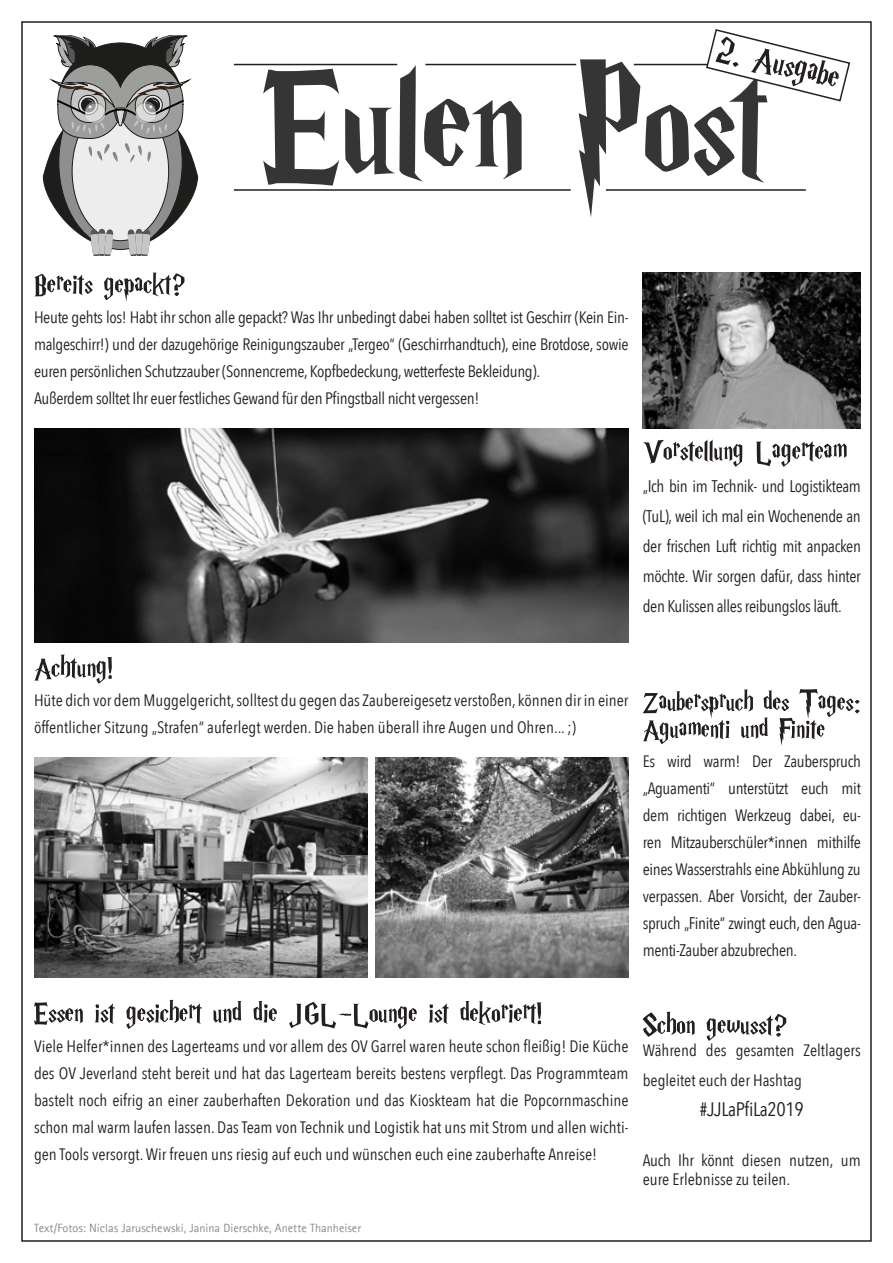
<style>
.page{position:relative;width:893px;height:1263px;background:#fff}
.page>*{position:absolute;margin:0;border:0;box-sizing:border-box;transform-origin:0 0}
.t1{font:19.5px "Avenir Next Condensed";letter-spacing:-.02em;color:#231f20}
.t2{font:16.8px/30px "Avenir Next Condensed";letter-spacing:-.02em;color:#231f20;text-align:justify}
.t3{font:16.5px/27px "Avenir Next Condensed";color:#231f20;text-align:justify}
.t4{font:16.5px "Avenir Next Condensed";letter-spacing:-.02em;color:#231f20}
.t5{font:12px "Rotis Sans Serif Pro";color:#8a8c8f}
.s1{font-size:16.5px}
</style>
<div class="page">
<svg style="left:263px;top:65px;width:259px;height:121px"></svg>
<hr style="left:234px;top:189px;width:337px;height:2px;background:#231f20">
<hr style="left:234px;top:64px;width:163px;height:1px;background:#231f20">
<hr style="left:425px;top:64px;width:151px;height:1px;background:#231f20">
<svg style="left:34px;top:273px;width:151px;height:29px"></svg>
<svg style="left:643px;top:689px;width:216px;height:57px"></svg>
<svg style="left:34px;top:1000px;width:507px;height:29px"></svg>
<svg style="left:643px;top:439px;width:204px;height:28px"></svg>
<svg style="left:643px;top:1012px;width:143px;height:29px"></svg>
<svg style="left:34px;top:654px;width:78px;height:29px"></svg>
<img style="left:34px;top:429px;width:594px;height:213px">
<img style="left:34px;top:758px;width:333px;height:220px">
<img style="left:643px;top:273px;width:218px;height:156px">
<svg style="left:579px;top:29px;width:272px;height:188px"></svg>
<img style="left:376px;top:758px;width:252px;height:220px">
<svg style="left:43px;top:35px;width:155px;height:220px"></svg>
<p class="t3" style="left:34px;top:303px;width:596px">Heute gehts los! Habt ihr schon alle gepackt? Was Ihr unbedingt dabei haben solltet ist Geschirr (Kein Ein&shy;malgeschirr!) und der dazugehörige Reinigungszauber „Tergeo“ (Geschirrhandtuch), eine Brotdose, sowie euren persönlichen Schutzzauber (Sonnencreme, Kopfbedeckung, wetterfeste Bekleidung).</p>
<p class="t4" style="left:34px;top:384px;width:447px">Außerdem solltet Ihr euer festliches Gewand für den Pfingstball nicht vergessen!</p>
<p class="t2" style="left:643px;top:471px;width:220px">„Ich bin im Technik- und Logistikteam (TuL), weil ich mal ein Wochenende an der frischen Luft richtig mit anpacken möchte. Wir sorgen dafür, dass hinter den Kulissen alles reibungslos läuft.</p>
<p class="t3" style="left:34px;top:686px;width:596px">Hüte dich vor dem Muggelgericht, solltest du gegen das Zaubereigesetz verstoßen, können dir in einer öffentlicher Sitzung „Strafen“ auferlegt werden. Die haben überall ihre Augen und Ohren... ;)</p>
<p class="t3" style="left:643px;top:747px;width:220px">Es wird warm! Der Zauberspruch „Aguamenti“ unterstützt euch mit dem richtigen Werkzeug dabei, eu&shy;ren Mitzauberschüler*innen mithilfe eines Wasserstrahls eine Abkühlung zu</p>
<p class="t2" style="left:643px;top:882px;width:220px;line-height:27px"><span class="s1">verpassen.</span> Aber Vorsicht, der Zauber&shy;spruch „Finite“ zwingt euch, den Agua&shy;menti-Zauber abzubrechen.</p>
<p class="t3" style="left:34px;top:1032px;width:596px">Viele Helfer*innen des Lagerteams und vor allem des OV Garrel waren heute schon fleißig! Die Küche des OV Jeverland steht bereit und hat das Lagerteam bereits bestens verpflegt. Das Programmteam bastelt noch eifrig an einer zauberhaften Dekoration und das Kioskteam hat die Popcornmaschine schon mal warm laufen lassen. Das Team von Technik und Logistik hat uns mit Strom und allen wichti&shy;gen Tools versorgt. Wir freuen uns riesig auf euch und wünschen euch eine zauberhafte Anreise!</p>
<p class="t3" style="left:643px;top:1034px;width:220px;line-height:30px">Während des gesamten Zeltlagers begleitet euch der Hashtag</p>
<p class="t1" style="left:700px;top:1092px;width:105px">#JJLaPfiLa2019</p>
<p class="t3" style="left:643px;top:1149px;width:220px;line-height:19.5px">Auch Ihr könnt diesen nutzen, um eure Erlebnisse zu teilen.</p>
<p class="t5" style="left:34px;top:1221px;width:329px">Text/Fotos: Niclas Jaruschewski, Janina Dierschke, Anette Thanheiser</p>
</div>
